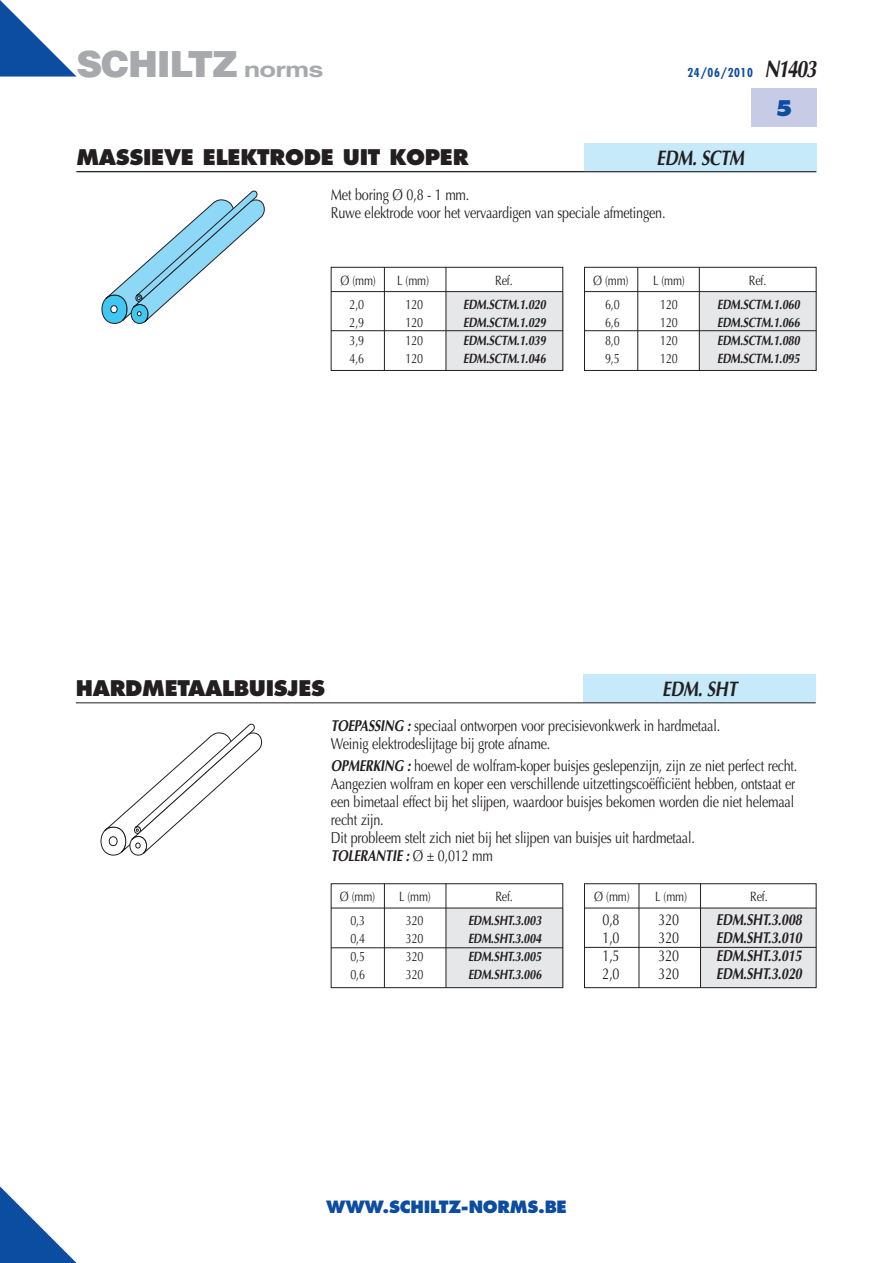
<style>
.page{position:relative;width:893px;height:1263px;background:#fff}
.page>*{position:absolute;margin:0;border:0;box-sizing:border-box;transform-origin:0 0}
.t1{font:900 36px "Helvetica";letter-spacing:-.035em;color:#a8a9ad}
._01_titre{font:800 21px "Futura";letter-spacing:-.015em;color:#231f20}
._04_bloc_Art__DIN_IS{font:italic 700 21px "Optima";letter-spacing:-.015em;color:#231f20;scale:.8 1}
.t2{font:800 21px "Futura";color:#0d4da1}
.t3{font:800 16.5px "Futura";letter-spacing:-.015em;color:#0d4da1}
._03_body_txt{font:15.75px/18px "Optima";letter-spacing:-.015em;color:#231f20;scale:.8 1}
._03_body_txt-2{font:italic 700 15.75px "Optima";letter-spacing:-.015em;color:#231f20;scale:.8 1}
._10_tableau_JK{font:italic 700 13.5px "Optima";letter-spacing:-.015em;color:#231f20;scale:.8 1}
._10_tableau_JK-2{font:13.5px "Optima";letter-spacing:-.015em;color:#231f20;scale:.8 1}
.t4{font:700 condensed 12px "Futura";letter-spacing:.05em;color:#0d4da1}
.s1{font-weight:700;font-size:21px}
.s2{font-family:"Optima";font-style:italic;font-stretch:normal;font-size:24px;color:#231f20}
.s3{font-weight:700;font-style:italic}
</style>
<div class="page">
<svg style="left:0;top:1186px;width:77px;height:77px"></svg>
<div style="left:751px;top:89px;width:65px;height:38px;background:#c7cbe6"></div>
<svg style="left:0;top:0;width:77px;height:77px"></svg>
<div style="left:584px;top:143px;width:232px;height:28px;background:#c6eafa"></div>
<hr style="left:77px;top:171px;width:739px;height:1px;background:#231f20">
<div style="left:446px;top:292px;width:117px;height:79px;background:#e6e7e9"></div>
<div style="left:331px;top:267px;width:232px;height:104px;border:1px solid #231f20"></div>
<hr style="left:331px;top:291px;width:232px;height:1px;background:#231f20">
<hr style="left:446px;top:267px;width:1px;height:104px;background:#231f20">
<hr style="left:384px;top:267px;width:1px;height:104px;background:#231f20">
<div style="left:699px;top:292px;width:117px;height:79px;background:#e6e7e9"></div>
<div style="left:584px;top:267px;width:232px;height:104px;border:1px solid #231f20"></div>
<hr style="left:584px;top:291px;width:232px;height:1px;background:#231f20">
<hr style="left:699px;top:267px;width:1px;height:104px;background:#231f20">
<hr style="left:637px;top:267px;width:1px;height:104px;background:#231f20">
<div style="left:584px;top:674px;width:232px;height:28px;background:#c6eafa"></div>
<hr style="left:76px;top:702px;width:740px;height:1px;background:#231f20">
<div style="left:446px;top:908px;width:117px;height:80px;background:#e6e7e9"></div>
<div style="left:331px;top:883px;width:232px;height:105px;border:1px solid #231f20"></div>
<hr style="left:331px;top:908px;width:232px;height:1px;background:#231f20">
<hr style="left:446px;top:883px;width:1px;height:105px;background:#231f20">
<hr style="left:384px;top:883px;width:1px;height:105px;background:#231f20">
<div style="left:700px;top:908px;width:116px;height:80px;background:#e6e7e9"></div>
<div style="left:584px;top:883px;width:232px;height:105px;border:1px solid #231f20"></div>
<hr style="left:584px;top:908px;width:232px;height:1px;background:#231f20">
<hr style="left:700px;top:883px;width:1px;height:105px;background:#231f20">
<hr style="left:639px;top:883px;width:1px;height:105px;background:#231f20">
<hr style="left:331px;top:330px;width:232px;height:1px;background:#231f20">
<hr style="left:584px;top:330px;width:232px;height:1px;background:#231f20">
<hr style="left:331px;top:947px;width:232px;height:1px;background:#231f20">
<hr style="left:584px;top:947px;width:232px;height:1px;background:#231f20">
<svg style="left:102px;top:295px;width:25px;height:28px"></svg>
<div style="left:102px;top:295px;width:25px;height:29px;border:1px solid #231f20;border-radius:50%"></div>
<svg style="left:105px;top:190px;width:160px;height:134px"></svg>
<div style="left:111px;top:306px;width:6px;height:7px;background:#fff;border-radius:50%"></div>
<div style="left:110px;top:305px;width:8px;height:8px;border:1px solid #231f20;border-radius:50%"></div>
<div style="left:101px;top:827px;width:25px;height:28px;border:1px solid #231f20;border-radius:50%"></div>
<svg style="left:104px;top:723px;width:158px;height:133px"></svg>
<div style="left:109px;top:837px;width:8px;height:9px;background:#fff;border-radius:50%"></div>
<div style="left:109px;top:836px;width:9px;height:10px;border:1px solid #231f20;border-radius:50%"></div>
<h1 class="t1" style="left:77px;top:40px;width:248px">SCHILTZ <span class="s1">norms</span></h1>
<p class="t4" style="left:687px;top:65px;width:130px">24/06/2010 <span class="s2">N1403</span></p>
<h2 class="t2" style="left:775px;top:95px;width:19px">5</h2>
<p class="_01_titre" style="left:77px;top:144px;width:16px">MASSIEVE</p>
<p class="_01_titre" style="left:203px;top:144px;width:16px">ELEKTRO</p>
<p class="_01_titre" style="left:304px;top:144px;width:152px">DE UIT KOPER</p>
<p class="_04_bloc_Art__DIN_IS" style="left:656px;top:146px;width:111px">EDM. SCTM</p>
<p class="_03_body_txt" style="left:331px;top:186px;width:420px">Met boring Ø 0,8 - 1 mm.<br>Ruwe elektrode voor het vervaardigen van speciale afmetingen.</p>
<p class="_10_tableau_JK-2" style="left:340px;top:272px;width:46px">Ø (mm)</p>
<p class="_10_tableau_JK-2" style="left:397px;top:272px;width:41px">L (mm)</p>
<p class="_10_tableau_JK-2" style="left:495px;top:272px;width:23px">Ref.</p>
<p class="_10_tableau_JK-2" style="left:350px;top:296px;width:20px">2,0</p>
<p class="_10_tableau_JK-2" style="left:406px;top:296px;width:24px">120</p>
<p class="_10_tableau_JK" style="left:463px;top:296px;width:105px">EDM.SCTM.1.020</p>
<p class="_10_tableau_JK-2" style="left:350px;top:314px;width:20px">2,9</p>
<p class="_10_tableau_JK-2" style="left:406px;top:314px;width:24px">120</p>
<p class="_10_tableau_JK" style="left:463px;top:314px;width:105px">EDM.SCTM.1.029</p>
<p class="_10_tableau_JK-2" style="left:350px;top:332px;width:20px">3,9</p>
<p class="_10_tableau_JK-2" style="left:406px;top:332px;width:24px">120</p>
<p class="_10_tableau_JK" style="left:463px;top:332px;width:105px">EDM.SCTM.1.039</p>
<p class="_10_tableau_JK-2" style="left:350px;top:350px;width:20px">4,6</p>
<p class="_10_tableau_JK-2" style="left:406px;top:350px;width:24px">120</p>
<p class="_10_tableau_JK" style="left:463px;top:350px;width:105px">EDM.SCTM.1.046</p>
<p class="_10_tableau_JK-2" style="left:593px;top:272px;width:46px">Ø (mm)</p>
<p class="_10_tableau_JK-2" style="left:653px;top:272px;width:41px">L (mm)</p>
<p class="_10_tableau_JK-2" style="left:749px;top:272px;width:23px">Ref.</p>
<p class="_10_tableau_JK-2" style="left:605px;top:296px;width:20px">6,0</p>
<p class="_10_tableau_JK-2" style="left:660px;top:296px;width:24px">120</p>
<p class="_10_tableau_JK" style="left:717px;top:296px;width:105px">EDM.SCTM.1.060</p>
<p class="_10_tableau_JK-2" style="left:605px;top:314px;width:20px">6,6</p>
<p class="_10_tableau_JK-2" style="left:660px;top:314px;width:24px">120</p>
<p class="_10_tableau_JK" style="left:717px;top:314px;width:105px">EDM.SCTM.1.066</p>
<p class="_10_tableau_JK-2" style="left:605px;top:332px;width:20px">8,0</p>
<p class="_10_tableau_JK-2" style="left:660px;top:332px;width:24px">120</p>
<p class="_10_tableau_JK" style="left:717px;top:332px;width:105px">EDM.SCTM.1.080</p>
<p class="_10_tableau_JK-2" style="left:605px;top:350px;width:20px">9,5</p>
<p class="_10_tableau_JK-2" style="left:660px;top:350px;width:24px">120</p>
<p class="_10_tableau_JK" style="left:717px;top:350px;width:105px">EDM.SCTM.1.095</p>
<p class="_01_titre" style="left:76px;top:675px;width:18px">HAR</p>
<p class="_01_titre" style="left:125px;top:675px;width:34px">DMETAALB</p>
<p class="_01_titre" style="left:249px;top:675px;width:63px">UISJES</p>
<p class="_04_bloc_Art__DIN_IS" style="left:662px;top:677px;width:95px">EDM. SHT</p>
<p class="_03_body_txt" style="left:331px;top:717px;width:488px"><span class="s3">TOEPASSING :</span> speciaal ontworpen voor precisievonkwerk in hardmetaal.<br>Weinig elektrodeslijtage bij grote afname.</p>
<p class="_03_body_txt" style="left:331px;top:757px;width:585px"><span class="s3">OPMERKING :</span> hoewel de wolfram-koper buisjes geslepenzijn, zijn ze niet perfect recht.<br>Aangezien wolfram en koper een verschillende uitzettingscoëfficiënt hebben, ontstaat er een bimetaal effect bij het slijpen, waardoor buisjes bekomen worden die niet helemaal recht zijn.<br>Dit probleem stelt zich niet bij het slijpen van buisjes uit hardmetaal.<br><span class="s3">TOLERANTIE :</span> Ø ± 0,012 mm</p>
<p class="_10_tableau_JK-2" style="left:340px;top:888px;width:46px">Ø (mm)</p>
<p class="_10_tableau_JK-2" style="left:399px;top:888px;width:41px">L (mm)</p>
<p class="_10_tableau_JK-2" style="left:495px;top:888px;width:23px">Ref.</p>
<p class="_10_tableau_JK-2" style="left:350px;top:913px;width:20px">0,3</p>
<p class="_10_tableau_JK-2" style="left:406px;top:913px;width:24px">320</p>
<p class="_10_tableau_JK" style="left:468px;top:913px;width:93px">EDM.SHT.3.003</p>
<p class="_10_tableau_JK-2" style="left:350px;top:931px;width:20px">0,4</p>
<p class="_10_tableau_JK-2" style="left:406px;top:931px;width:24px">320</p>
<p class="_10_tableau_JK" style="left:468px;top:931px;width:93px">EDM.SHT.3.004</p>
<p class="_10_tableau_JK-2" style="left:350px;top:949px;width:20px">0,5</p>
<p class="_10_tableau_JK-2" style="left:406px;top:949px;width:24px">320</p>
<p class="_10_tableau_JK" style="left:468px;top:949px;width:93px">EDM.SHT.3.005</p>
<p class="_10_tableau_JK-2" style="left:350px;top:967px;width:20px">0,6</p>
<p class="_10_tableau_JK-2" style="left:406px;top:967px;width:24px">320</p>
<p class="_10_tableau_JK" style="left:468px;top:967px;width:93px">EDM.SHT.3.006</p>
<p class="_10_tableau_JK-2" style="left:594px;top:888px;width:46px">Ø (mm)</p>
<p class="_10_tableau_JK-2" style="left:655px;top:888px;width:41px">L (mm)</p>
<p class="_10_tableau_JK-2" style="left:750px;top:888px;width:23px">Ref.</p>
<p class="_03_body_txt" style="left:602px;top:911px;width:23px">0,8</p>
<p class="_03_body_txt" style="left:658px;top:911px;width:27px">320</p>
<p class="_03_body_txt-2" style="left:716px;top:911px;width:108px">EDM.SHT.3.008</p>
<p class="_03_body_txt" style="left:602px;top:929px;width:23px">1,0</p>
<p class="_03_body_txt" style="left:658px;top:929px;width:27px">320</p>
<p class="_03_body_txt-2" style="left:716px;top:929px;width:108px">EDM.SHT.3.010</p>
<p class="_03_body_txt" style="left:602px;top:947px;width:23px">1,5</p>
<p class="_03_body_txt" style="left:658px;top:947px;width:27px">320</p>
<p class="_03_body_txt-2" style="left:716px;top:947px;width:108px">EDM.SHT.3.015</p>
<p class="_03_body_txt" style="left:602px;top:965px;width:23px">2,0</p>
<p class="_03_body_txt" style="left:658px;top:965px;width:27px">320</p>
<p class="_03_body_txt-2" style="left:716px;top:965px;width:108px">EDM.SHT.3.020</p>
<p class="t3" style="left:326px;top:1197px;width:242px">WWW.SCHILTZ-NORMS.BE</p>
</div>
